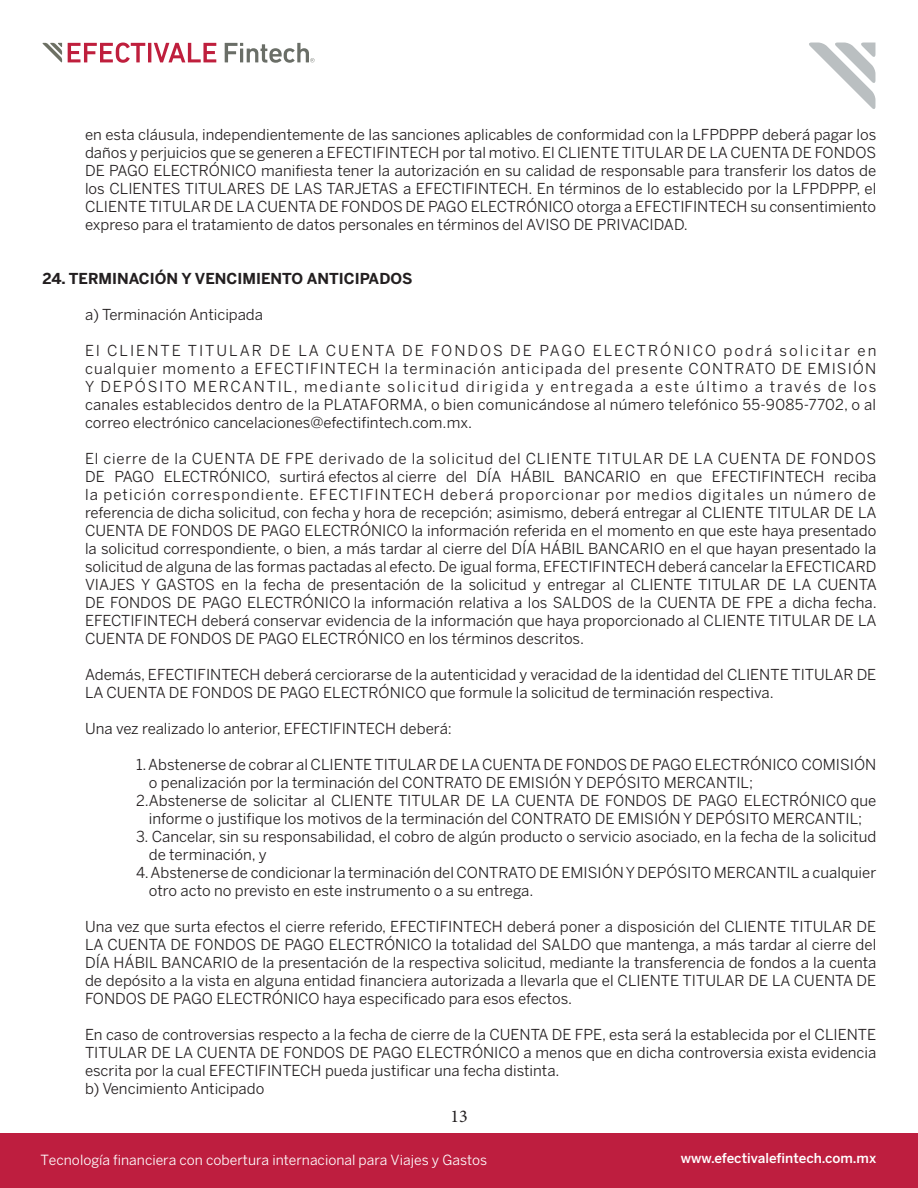
<style>
.page{position:relative;width:918px;height:1188px;background:#fff}
.page>*{position:absolute;margin:0;border:0;box-sizing:border-box;transform-origin:0 0}
.t1{font:18px "Minion Pro";color:#231f20}
.t2{font:15px/18px "Benton Sans";color:#231f20;text-align:justify}
.t3{font:700 15px "Benton Sans";color:#231f20}
.t4{font:13.95px "Benton Sans";color:#fff}
.t5{font:500 13.5px "Benton Sans";color:#fff}
</style>
<div class="page">
<div style="left:0;top:1134px;width:918px;height:54px;background:#be1e3f"></div>
<svg style="left:809px;top:43px;width:66px;height:66px"></svg>
<svg style="left:68px;top:43px;width:77px;height:20px"></svg>
<hr style="left:148px;top:43px;width:3px;height:19px;background:#bf1f3d">
<svg style="left:154px;top:43px;width:62px;height:19px"></svg>
<svg style="left:225px;top:43px;width:90px;height:20px"></svg>
<svg style="left:42px;top:43px;width:20px;height:20px"></svg>
<p class="t2" style="left:85px;top:125px;width:793px">en esta cláusula, independientemente de las sanciones aplicables de conformidad con la LFPDPPP deberá pagar los daños y perjuicios que se generen a EFECTIFINTECH por tal motivo. El CLIENTE TITULAR DE LA CUENTA DE FONDOS DE PAGO ELECTRÓNICO manifiesta tener la autorización en su calidad de responsable para transferir los datos de los CLIENTES TITULARES DE LAS TARJETAS a EFECTIFINTECH. En términos de lo establecido por la LFPDPPP, el CLIENTE TITULAR DE LA CUENTA DE FONDOS DE PAGO ELECTRÓNICO otorga a EFECTIFINTECH su consentimiento expreso para el tratamiento de datos personales en términos del AVISO DE PRIVACIDAD.</p>
<p class="t3" style="left:43px;top:270px;width:371px">24. TERMINACIÓN Y VENCIMIENTO ANTICIPADOS</p>
<p class="t2" style="left:85px;top:305px;width:180px">a) Terminación Anticipada</p>
<p class="t2" style="left:85px;top:341px;width:793px">El CLIENTE TITULAR DE LA CUENTA DE FONDOS DE PAGO ELECTRÓNICO podrá solicitar en cualquier momento a EFECTIFINTECH la terminación anticipada del presente CONTRATO DE EMISIÓN Y DEPÓSITO MERCANTIL, mediante solicitud dirigida y entregada a este último a través de los canales establecidos dentro de la PLATAFORMA, o bien comunicándose al número telefónico 55-9085-7702, o al correo electrónico cancelaciones@efectifintech.com.mx.</p>
<p class="t2" style="left:85px;top:449px;width:793px">El cierre de la CUENTA DE FPE derivado de la solicitud del CLIENTE TITULAR DE LA CUENTA DE FONDOS DE PAGO ELECTRÓNICO, surtirá efectos al cierre del DÍA HÁBIL BANCARIO en que EFECTIFINTECH reciba la petición correspondiente. EFECTIFINTECH deberá proporcionar por medios digitales un número de referencia de dicha solicitud, con fecha y hora de recepción; asimismo, deberá entregar al CLIENTE TITULAR DE LA CUENTA DE FONDOS DE PAGO ELECTRÓNICO la información referida en el momento en que este haya presentado la solicitud correspondiente, o bien, a más tardar al cierre del DÍA HÁBIL BANCARIO en el que hayan presentado la solicitud de alguna de las formas pactadas al efecto. De igual forma, EFECTIFINTECH deberá cancelar la EFECTICARD VIAJES Y GASTOS en la fecha de presentación de la solicitud y entregar al CLIENTE TITULAR DE LA CUENTA DE FONDOS DE PAGO ELECTRÓNICO la información relativa a los SALDOS de la CUENTA DE FPE a dicha fecha.<br>EFECTIFINTECH deberá conservar evidencia de la información que haya proporcionado al CLIENTE TITULAR DE LA CUENTA DE FONDOS DE PAGO ELECTRÓNICO en los términos descritos.</p>
<p class="t2" style="left:85px;top:665px;width:793px">Además, EFECTIFINTECH deberá cerciorarse de la autenticidad y veracidad de la identidad del CLIENTE TITULAR DE<br>LA CUENTA DE FONDOS DE PAGO ELECTRÓNICO que formule la solicitud de terminación respectiva.</p>
<p class="t2" style="left:85px;top:719px;width:369px">Una vez realizado lo anterior, EFECTIFINTECH deberá:</p>
<p class="t2" style="left:149px;top:755px;width:729px;text-indent:-13px">1. Abstenerse de cobrar al CLIENTE TITULAR DE LA CUENTA DE FONDOS DE PAGO ELECTRÓNICO COMISIÓN o penalización por la terminación del CONTRATO DE EMISIÓN Y DEPÓSITO MERCANTIL;</p>
<p class="t2" style="left:136px;top:791px;width:742px;text-align:center">2.Abstenerse de solicitar al CLIENTE TITULAR DE LA CUENTA DE FONDOS DE PAGO ELECTRÓNICO que informe o justifique los motivos de la terminación del CONTRATO DE EMISIÓN Y DEPÓSITO MERCANTIL;</p>
<p class="t2" style="left:149px;top:827px;width:729px;text-indent:-13px">3. Cancelar, sin su responsabilidad, el cobro de algún producto o servicio asociado, en la fecha de la solicitud de terminación, y</p>
<p class="t2" style="left:149px;top:863px;width:729px;text-indent:-13px">4. Abstenerse de condicionar la terminación del CONTRATO DE EMISIÓN Y DEPÓSITO MERCANTIL a cualquier otro acto no previsto en este instrumento o a su entrega.</p>
<p class="t2" style="left:85px;top:917px;width:793px">Una vez que surta efectos el cierre referido, EFECTIFINTECH deberá poner a disposición del CLIENTE TITULAR DE LA CUENTA DE FONDOS DE PAGO ELECTRÓNICO la totalidad del SALDO que mantenga, a más tardar al cierre del DÍA HÁBIL BANCARIO de la presentación de la respectiva solicitud, mediante la transferencia de fondos a la cuenta de depósito a la vista en alguna entidad financiera autorizada a llevarla que el CLIENTE TITULAR DE LA CUENTA DE FONDOS DE PAGO ELECTRÓNICO haya especificado para esos efectos.</p>
<p class="t2" style="left:85px;top:1025px;width:793px">En caso de controversias respecto a la fecha de cierre de la CUENTA DE FPE, esta será la establecida por el CLIENTE TITULAR DE LA CUENTA DE FONDOS DE PAGO ELECTRÓNICO a menos que en dicha controversia exista evidencia escrita por la cual EFECTIFINTECH pueda justificar una fecha distinta.</p>
<p class="t2" style="left:85px;top:1079px;width:181px">b) Vencimiento Anticipado</p>
<p class="t1" style="left:450px;top:1105px;width:19px">13</p>
<p class="t4" style="left:40px;top:1151px;width:448px">Tecnología financiera con cobertura internacional para Viajes y Gastos</p>
<p class="t5" style="left:681px;top:1150px;width:197px">www.efectivalefintech.com.mx</p>
</div>
